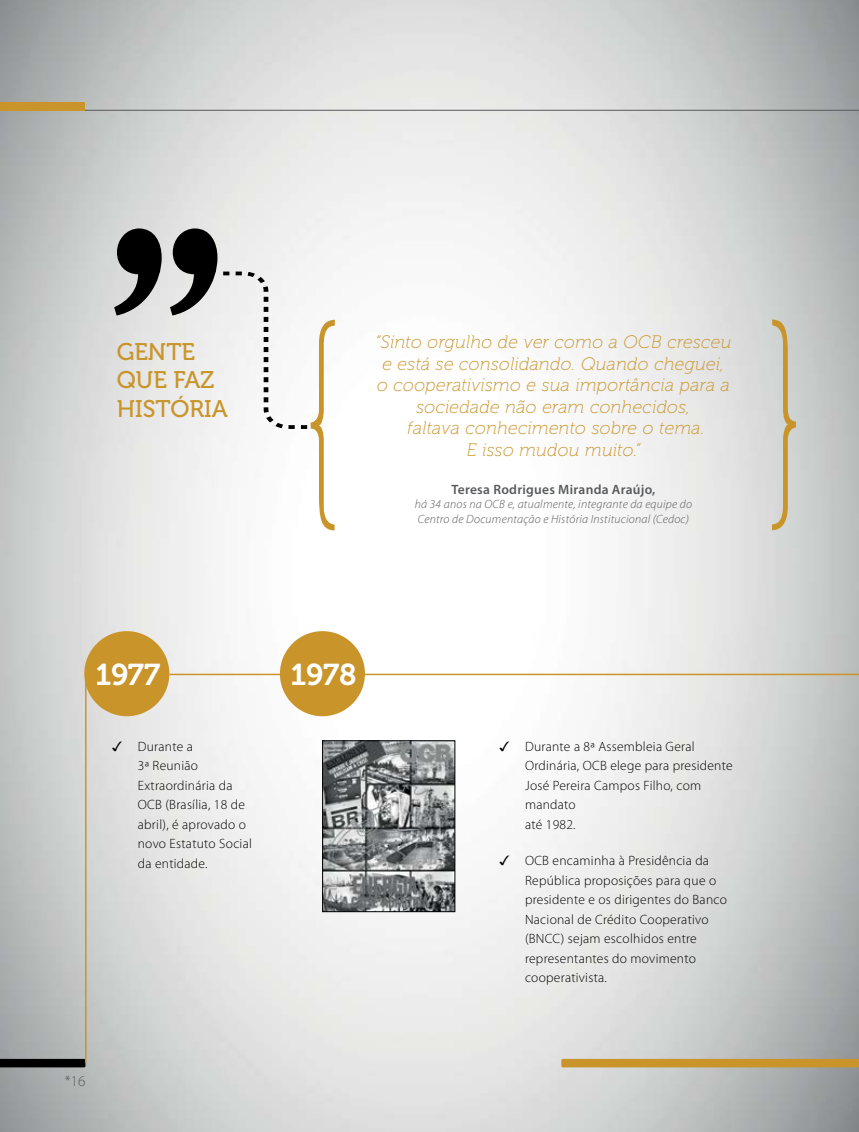
<style>
.page{position:relative;width:859px;height:1132px;background:#fff}
.page>*{position:absolute;margin:0;border:0;box-sizing:border-box;transform-origin:0 0}
.t1{font:30px "Museo 700";letter-spacing:-.015em;color:#fff}
.t2{font:24px/28.8px "Museo 500";color:#c9952b}
.t3{font:italic 18px/21.6px "Museo 100";letter-spacing:.02em;color:#c9952b;text-align:center}
.t4{font:300 15px "Myriad Pro";color:#58595b}
.t5{font:300 13.5px/19.5px "Myriad Pro";letter-spacing:.02em;color:#000}
.t6{font:600 13.5px "Myriad Pro";letter-spacing:.02em;color:#58595b}
.t7{font:italic 300 12px/14.4px "Myriad Pro";letter-spacing:.02em;color:#58595b}
</style>
<div class="page">
<img style="left:0;top:0;width:859px;height:1131px">
<svg style="left:561px;top:1058px;width:298px;height:8px;background:#c7993b"></svg>
<svg style="left:0;top:1058px;width:85px;height:8px"></svg>
<hr style="left:0;top:110px;width:859px;height:1px;background:#58595b">
<div style="left:0;top:102px;width:85px;height:9px;background:#c9952b"></div>
<hr style="left:169px;top:673px;width:690px;height:2px;background:#c9952b">
<div style="left:84px;top:631px;width:85px;height:85px;background:#c9952b;border-radius:50%"></div>
<hr style="left:85px;top:673px;width:2px;height:389px;background:#c9952b">
<div style="left:280px;top:631px;width:85px;height:85px;background:#c9952b;border-radius:50%"></div>
<img style="left:324px;top:742px;width:129px;height:167px">
<div style="left:322px;top:740px;width:133px;height:171px;border:1px solid #000"></div>
<svg style="left:114px;top:228px;width:103px;height:87px;background:#676767"></svg>
<svg style="left:772px;top:319px;width:24px;height:211px;background:#cec6ad"></svg>
<svg style="left:223px;top:271px;width:112px;height:259px"></svg>
<svg style="left:113px;top:740px;width:9px;height:10px"></svg>
<svg style="left:500px;top:740px;width:9px;height:10px"></svg>
<svg style="left:500px;top:855px;width:9px;height:10px"></svg>
<h2 class="t2" style="left:117px;top:337px;width:112px">GENTE<br>QUE FAZ<br>HISTÓRIA</h2>
<h3 class="t3" style="left:375px;top:331px;width:357px">“Sinto orgulho de ver como a OCB cresceu e está se consolidando. Quando cheguei, o cooperativismo e sua importância para a sociedade não eram conhecidos,<br>faltava conhecimento sobre o tema.<br>E isso mudou muito.”</h3>
<p class="t6" style="left:452px;top:482px;width:205px">Teresa Rodrigues Miranda Araújo,</p>
<p class="t7" style="left:415px;top:497px;width:279px">há 34 anos na OCB e, atualmente, integrante da equipe do<br>Centro de Documentação e História Institucional (Cedoc)</p>
<h1 class="t1" style="left:95px;top:658px;width:66px">1977</h1>
<p class="t5" style="left:138px;top:736px;width:116px">Durante a<br>3ª Reunião<br>Extraordinária da<br>OCB (Brasília, 18 de abril), é aprovado o novo Estatuto Social da entidade.</p>
<h1 class="t1" style="left:291px;top:658px;width:67px">1978</h1>
<p class="t4" style="left:65px;top:1072px;width:22px">*16</p>
<p class="t5" style="left:525px;top:736px;width:209px">Durante a 8ª Assembleia Geral<br>Ordinária, OCB elege para presidente<br>José Pereira Campos Filho, com mandato<br>até 1982.</p>
<p class="t5" style="left:525px;top:851px;width:203px">OCB encaminha à Presidência da<br>República proposições para que o presidente e os dirigentes do Banco<br>Nacional de Crédito Cooperativo (BNCC) sejam escolhidos entre representantes do movimento cooperativista.</p>
</div>
